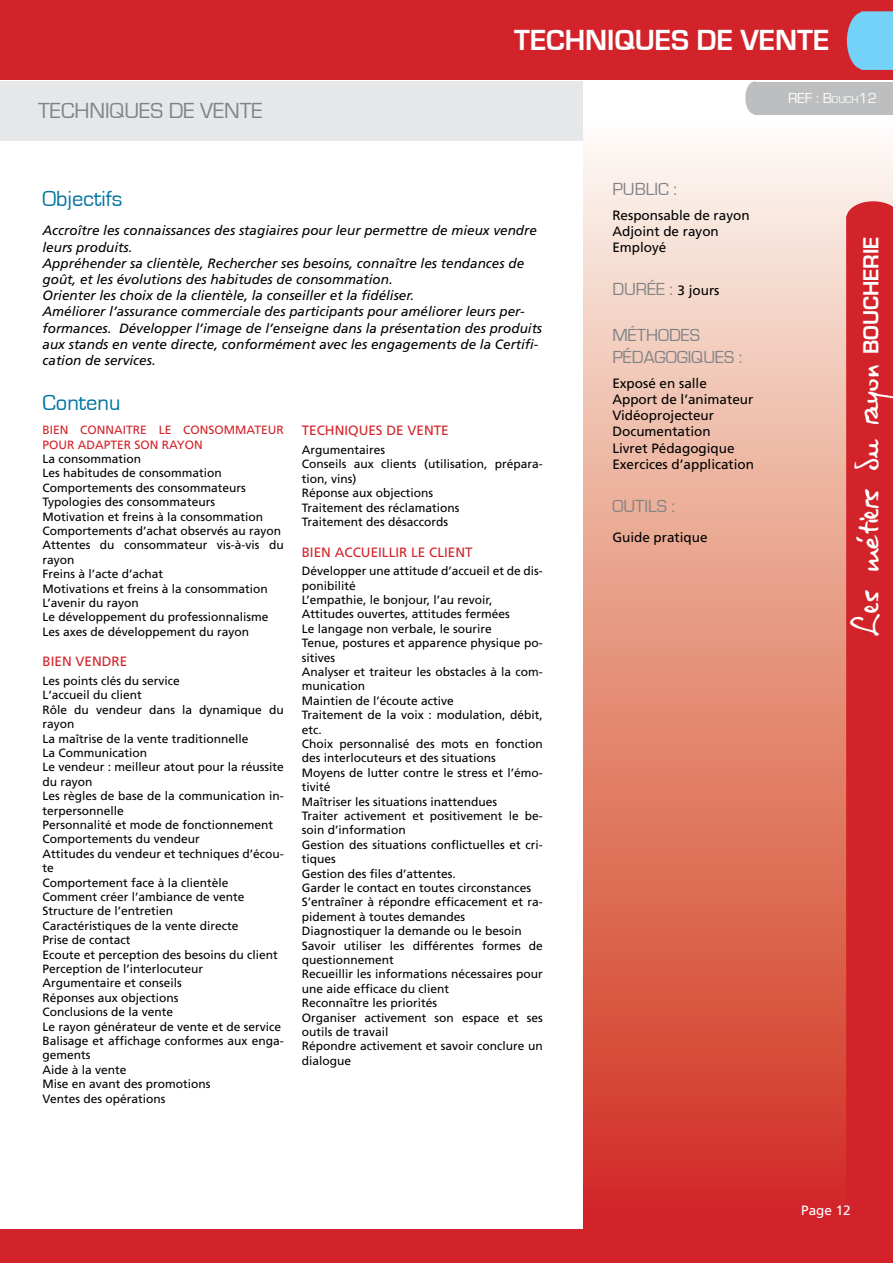
<style>
.page{position:relative;width:893px;height:1263px;background:#fff}
.page>*{position:absolute;margin:0;border:0;box-sizing:border-box;transform-origin:0 0}
.t1{font:30px "Virginie";color:#fff}
.t2{font:700 30px "Eurostile";color:#fff}
.t3{font:22.5px "Eurostile";color:#808285}
.t4{font:22.5px "Eurostile";color:#00749f}
.t5{font:18px/21.6px "Eurostile";color:#808285}
.t6{font:15px "Eurostile";color:#fff}
.t7{font:italic 13.5px/16.2px "Frutiger";color:#000}
.t8{font:13.5px/16.2px "Frutiger";color:#000}
.t9{font:13.5px "Frutiger";color:#d2232a}
.t10{font:13.5px "Frutiger";color:#fff}
.t11{font:12px/14.4px "Frutiger";color:#000}
.t12{font:12px/14.4px "Frutiger";color:#d2232a}
.s1{font-size:10.5px}
.s2{font-style:inherit}
.s3{font-family:"Frutiger";font-size:13.5px;color:#000}
.s4{font-family:"Eurostile";font-weight:700;font-size:22.5px}
</style>
<div class="page">
<div style="left:0;top:0;width:893px;height:79px;background:#d2232a"></div>
<svg style="left:584px;top:146px;width:309px;height:1083px;background:#e5907e"></svg>
<div style="left:0;top:1229px;width:893px;height:34px;background:#d2232a"></div>
<div style="left:846px;top:201px;width:47px;height:1028px;background:#d2232a"></div>
<div style="left:745px;top:81px;width:19px;height:33px;background:#bcbec0;border-radius:50%"></div>
<svg style="left:847px;top:11px;width:46px;height:59px;background:#7cc2e5"></svg>
<div style="left:0;top:81px;width:583px;height:59px;background:#e6e7e8"></div>
<div style="left:754px;top:82px;width:139px;height:33px;background:#bcbec0"></div>
<h2 class="t3" style="left:38px;top:99px;width:226px">TECHNIQUES DE VENTE</h2>
<h1 class="t2" style="left:514px;top:24px;width:317px">TECHNIQUES DE VENTE</h1>
<p class="t6" style="left:788px;top:90px;width:90px">REF : B<span class="s1">OUCH</span><span class="s2">12</span></p>
<h2 class="t4" style="left:43px;top:187px;width:81px">Objectifs</h2>
<p class="t7" style="left:43px;top:222px;width:501px">Accroître les connaissances des stagiaires pour leur permettre de mieux vendre leurs produits.<br>Appréhender sa clientèle, Rechercher ses besoins, connaître les tendances de goût, et les évolutions des habitudes de consommation.<br>Orienter les choix de la clientèle, la conseiller et la fidéliser.<br>Améliorer l’assurance commerciale des participants pour améliorer leurs per&shy;formances. Développer l’image de l’enseigne dans la présentation des produits aux stands en vente directe, conformément avec les engagements de la Certifi&shy;cation de services.</p>
<h2 class="t4" style="left:43px;top:391px;width:80px">Contenu</h2>
<p class="t12" style="left:43px;top:423px;width:243px">BIEN CONNAITRE LE CONSOMMATEUR<br>POUR ADAPTER SON RAYON</p>
<p class="t11" style="left:43px;top:451px;width:243px">La consommation<br>Les habitudes de consommation<br>Comportements des consommateurs<br>Typologies des consommateurs<br>Motivation et freins à la consommation<br>Comportements d’achat observés au rayon<br>Attentes du consommateur vis-à-vis du rayon<br>Freins à l’acte d’achat<br>Motivations et freins à la consommation<br>L’avenir du rayon<br>Le développement du professionnalisme<br>Les axes de développement du rayon</p>
<p class="t9" style="left:43px;top:654px;width:86px">BIEN VENDRE</p>
<p class="t11" style="left:43px;top:673px;width:243px">Les points clés du service<br>L‘accueil du client<br>Rôle du vendeur dans la dynamique du rayon<br>La maîtrise de la vente traditionnelle<br>La Communication<br>Le vendeur : meilleur atout pour la réussite du rayon<br>Les règles de base de la communication in&shy;terpersonnelle<br>Personnalité et mode de fonctionnement<br>Comportements du vendeur<br>Attitudes du vendeur et techniques d’écou&shy;te<br>Comportement face à la clientèle<br>Comment créer l’ambiance de vente<br>Structure de l’entretien<br>Caractéristiques de la vente directe<br>Prise de contact<br>Ecoute et perception des besoins du client<br>Perception de l’interlocuteur<br>Argumentaire et conseils<br>Réponses aux objections<br>Conclusions de la vente<br>Le rayon générateur de vente et de service<br>Balisage et affichage conformes aux enga&shy;gements<br>Aide à la vente<br>Mise en avant des promotions<br>Ventes des opérations</p>
<p class="t9" style="left:302px;top:423px;width:149px">TECHNIQUES DE VENTE</p>
<p class="t11" style="left:302px;top:442px;width:243px">Argumentaires<br>Conseils aux clients (utilisation, prépara&shy;tion, vins)<br>Réponse aux objections<br>Traitement des réclamations<br>Traitement des désaccords</p>
<p class="t9" style="left:302px;top:544px;width:173px">BIEN ACCUEILLIR LE CLIENT</p>
<p class="t11" style="left:302px;top:564px;width:243px">Développer une attitude d’accueil et de dis&shy;ponibilité<br>L’empathie, le bonjour, l’au revoir,<br>Attitudes ouvertes, attitudes fermées<br>Le langage non verbale, le sourire<br>Tenue, postures et apparence physique po&shy;sitives<br>Analyser et traiteur les obstacles à la com&shy;munication<br>Maintien de l’écoute active<br>Traitement de la voix : modulation, débit, etc.<br>Choix personnalisé des mots en fonction des interlocuteurs et des situations<br>Moyens de lutter contre le stress et l’émo&shy;tivité<br>Maîtriser les situations inattendues<br>Traiter activement et positivement le be&shy;soin d’information<br>Gestion des situations conflictuelles et cri&shy;tiques<br>Gestion des files d’attentes.<br>Garder le contact en toutes circonstances<br>S’entraîner à répondre efficacement et ra&shy;pidement à toutes demandes<br>Diagnostiquer la demande ou le besoin<br>Savoir utiliser les différentes formes de questionnement<br>Recueillir les informations nécessaires pour une aide efficace du client<br>Reconnaître les priorités<br>Organiser activement son espace et ses outils de travail<br>Répondre activement et savoir conclure un dialogue</p>
<h3 class="t5" style="left:612px;top:178px;width:66px">PUBLIC :</h3>
<p class="t8" style="left:612px;top:207px;width:139px">Responsable de rayon<br>Adjoint de rayon<br>Employé</p>
<h3 class="t5" style="left:612px;top:279px;width:109px">DURÉE : <span class="s3">3 jours</span></h3>
<h3 class="t5" style="left:612px;top:325px;width:131px">MÉTHODES<br>PÉDAGOGIQUES :</h3>
<p class="t8" style="left:612px;top:375px;width:143px">Exposé en salle<br>Apport de l’animateur<br>Vidéoprojecteur<br>Documentation<br>Livret Pédagogique<br>Exercices d’application</p>
<h3 class="t5" style="left:612px;top:496px;width:64px">OUTILS :</h3>
<p class="t8" style="left:612px;top:529px;width:97px">Guide pratique</p>
<h1 class="t1" style="left:851px;top:635px;width:401px;rotate:-90deg">Les métiers du rayon <span class="s4">BOUCHERIE</span></h1>
<p class="t10" style="left:801px;top:1202px;width:51px">Page 12</p>
</div>
